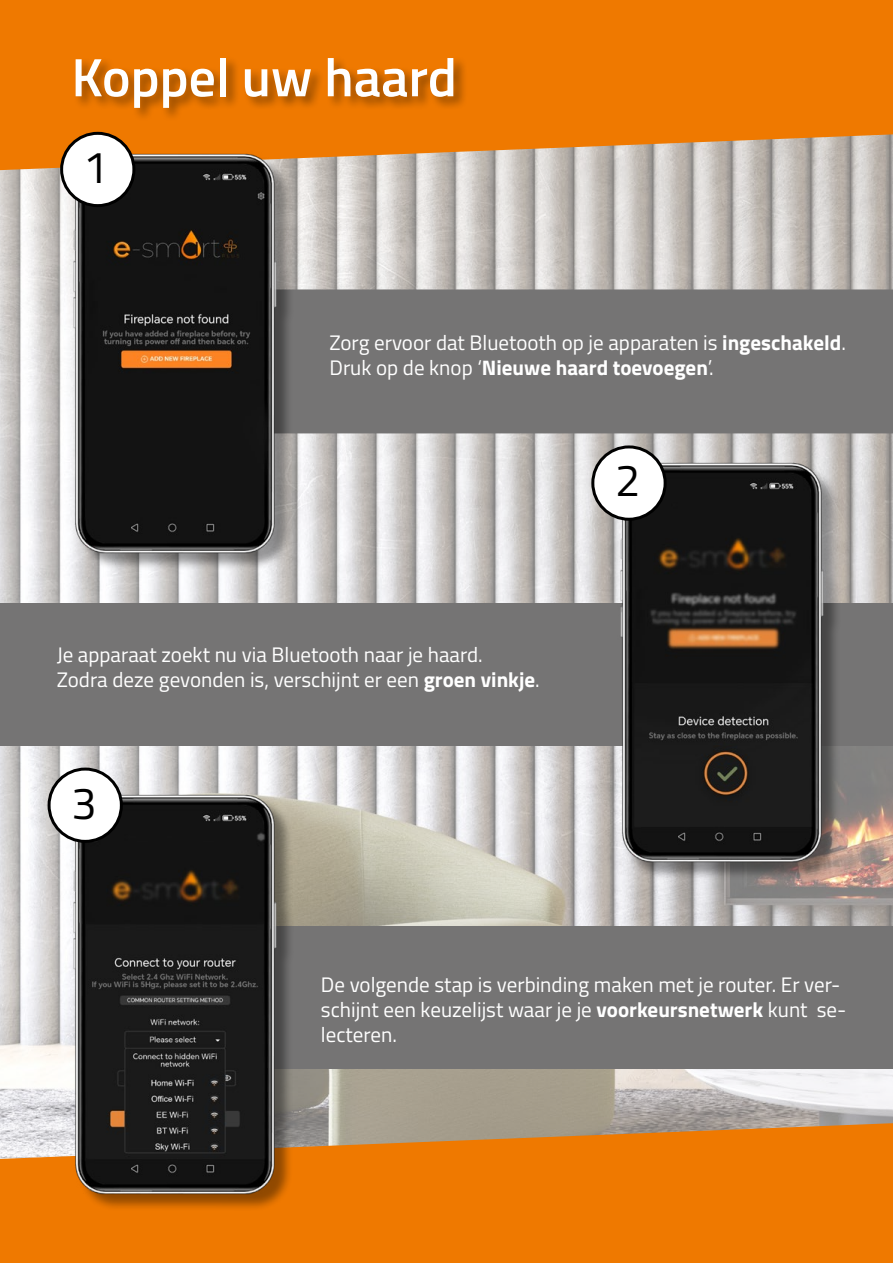
<style>
.page{position:relative;width:893px;height:1263px;background:#fff}
.page>*{position:absolute;margin:0;border:0;box-sizing:border-box;transform-origin:0 0}
.t1{font:600 54px "Titillium Web";color:#fff}
.t2{font:45px "Titillium Web";color:#000}
.t3{font:21px/25.2px "Titillium Web";color:#fff}
.s1{font-weight:700}
</style>
<div class="page">
<img style="left:0;top:170px;width:893px;height:953px">
<svg style="left:0;top:0;width:893px;height:170px;fill:#ef7900"></svg>
<svg style="left:0;top:1123px;width:893px;height:140px;fill:#ef7900"></svg>
<div style="left:73px;top:56px;width:395px;height:66px;background:#000;opacity:.4"></div>
<div style="left:295px;top:289px;width:598px;height:144px;background:#757474"></div>
<img style="left:60px;top:147px;width:232px;height:423px">
<div style="left:0;top:603px;width:893px;height:142px;background:#757474"></div>
<img style="left:607px;top:456px;width:232px;height:423px">
<div style="left:179px;top:926px;width:714px;height:142px;background:#757474"></div>
<img style="left:60px;top:788px;width:232px;height:423px">
<div style="left:62px;top:133px;width:72px;height:73px;background:#fff;border-radius:50%"></div>
<div style="left:60px;top:132px;width:75px;height:75px;border:3px solid #000;border-radius:50%"></div>
<div style="left:593px;top:447px;width:72px;height:72px;background:#fff;border-radius:50%"></div>
<div style="left:591px;top:445px;width:76px;height:76px;border:3px solid #000;border-radius:50%"></div>
<div style="left:49px;top:769px;width:72px;height:72px;background:#fff;border-radius:50%"></div>
<div style="left:48px;top:767px;width:75px;height:76px;border:3px solid #000;border-radius:50%"></div>
<h1 class="t1" style="left:71px;top:37px;width:387px">Koppel uw haard</h1>
<h2 class="t2" style="left:83px;top:134px;width:27px">1</h2>
<p class="t3" style="left:329px;top:329px;width:518px">Zorg ervoor dat Bluetooth op je apparaten is <span class="s1">ingeschakeld</span>.<br>Druk op de knop ‘<span class="s1">Nieuwe haard toevoegen</span>’.</p>
<h2 class="t2" style="left:615px;top:448px;width:27px">2</h2>
<p class="t3" style="left:57px;top:641px;width:484px">Je apparaat zoekt nu via Bluetooth naar je haard.<br>Zodra deze gevonden is, verschijnt er een <span class="s1">groen vinkje</span>.</p>
<h2 class="t2" style="left:71px;top:770px;width:27px">3</h2>
<p class="t3" style="left:321px;top:970px;width:527px">De volgende stap is verbinding maken met je router. Er ver&shy;schijnt een keuzelijst waar je je <span class="s1">voorkeursnetwerk</span> kunt se&shy;lecteren.</p>
</div>
